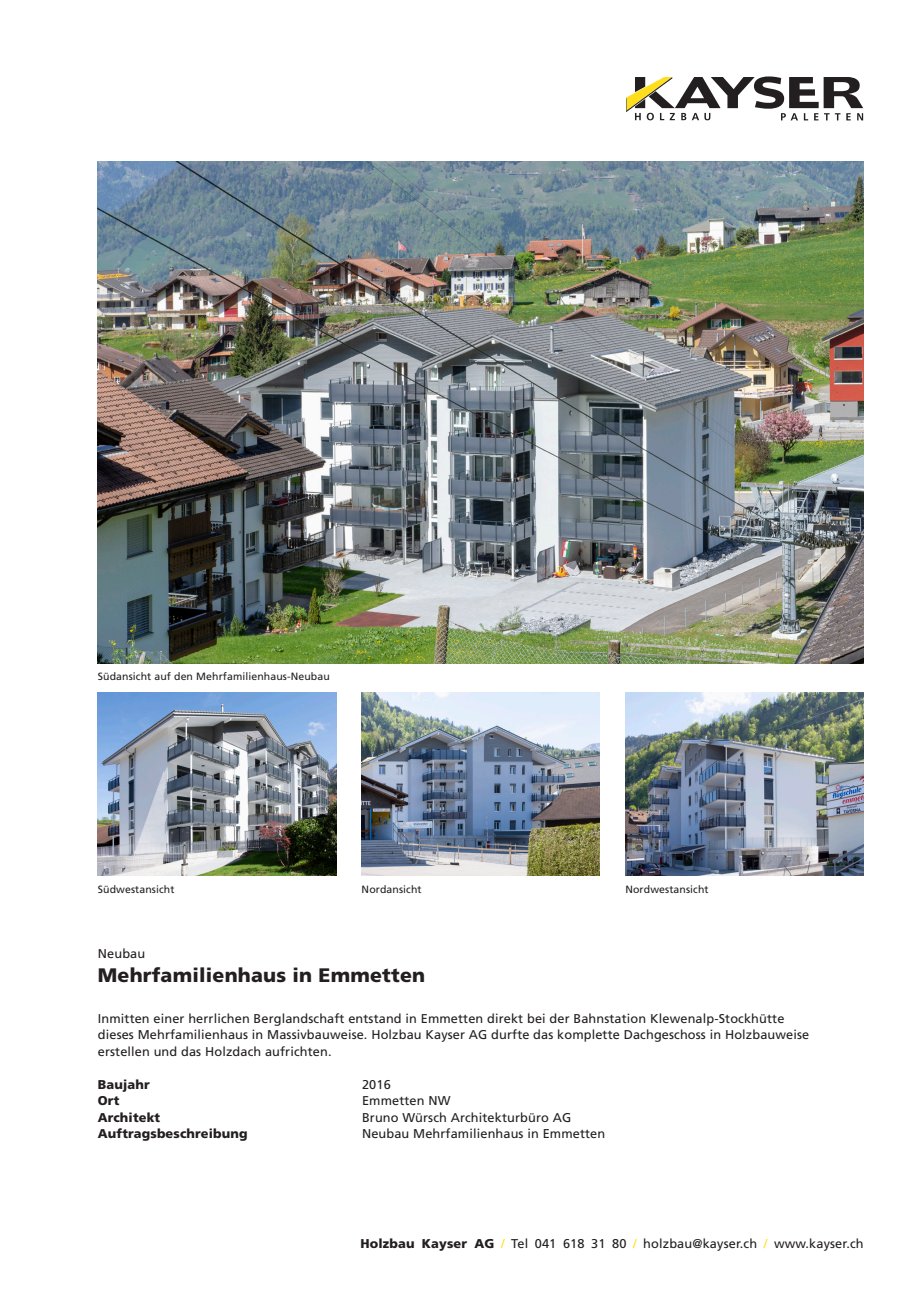
<style>
.page{position:relative;width:919px;height:1289px;background:#fff}
.page>*{position:absolute;margin:0;border:0;box-sizing:border-box;transform-origin:0 0}
.t1{font:900 19.5px "Frutiger LT Std";letter-spacing:.01em;color:#231f20}
.t2{font:12.75px/16.5px "Frutiger LT Std";letter-spacing:.01em;color:#231f20}
.t3{font:900 12.75px "Frutiger LT Std";letter-spacing:.01em;color:#231f20}
.t4{font:10.5px "Frutiger LT Std";letter-spacing:.01em;color:#231f20}
.s1{font-weight:900}
.s2{color:#ffdf1b}
</style>
<div class="page">
<img style="left:98px;top:162px;width:765px;height:501px">
<img style="left:98px;top:693px;width:238px;height:182px">
<img style="left:361px;top:693px;width:239px;height:182px">
<img style="left:625px;top:693px;width:238px;height:182px">
<svg style="left:626px;top:76px;width:237px;height:44px"></svg>
<p class="t4" style="left:98px;top:670px;width:233px">Südansicht auf den Mehrfamilienhaus-Neubau</p>
<p class="t4" style="left:98px;top:882px;width:78px">Südwestansicht</p>
<p class="t4" style="left:361px;top:882px;width:61px">Nordansicht</p>
<p class="t4" style="left:625px;top:882px;width:85px">Nordwestansicht</p>
<p class="t2" style="left:98px;top:945px;width:49px">Neubau</p>
<h1 class="t1" style="left:98px;top:963px;width:329px">Mehrfamilienhaus in Emmetten</h1>
<p class="t2" style="left:98px;top:1010px;width:713px">Inmitten einer herrlichen Berglandschaft entstand in Emmetten direkt bei der Bahnstation Klewenalp-Stockhütte dieses Mehrfamilienhaus in Massivbauweise. Holzbau Kayser AG durfte das komplette Dachgeschoss in Holzbauweise erstellen und das Holzdach aufrichten.</p>
<p class="t3" style="left:98px;top:1076px;width:53px">Baujahr</p>
<p class="t2" style="left:362px;top:1076px;width:30px">2016</p>
<p class="t3" style="left:98px;top:1093px;width:23px">Ort</p>
<p class="t2" style="left:362px;top:1092px;width:90px">Emmetten NW</p>
<p class="t3" style="left:98px;top:1109px;width:64px">Architekt</p>
<p class="t2" style="left:362px;top:1109px;width:211px">Bruno Würsch Architekturbüro AG</p>
<p class="t3" style="left:98px;top:1126px;width:151px">Auftragsbeschreibung</p>
<p class="t2" style="left:362px;top:1125px;width:245px">Neubau Mehrfamilienhaus in Emmetten</p>
<p class="t2" style="left:360px;top:1234px;width:504px"><span class="s1">Holzbau Kayser AG</span> <span class="s2">/</span> Tel 041 618 31 80 <span class="s2">/</span> holzbau@kayser.ch <span class="s2">/</span> www.kayser.ch</p>
</div>
